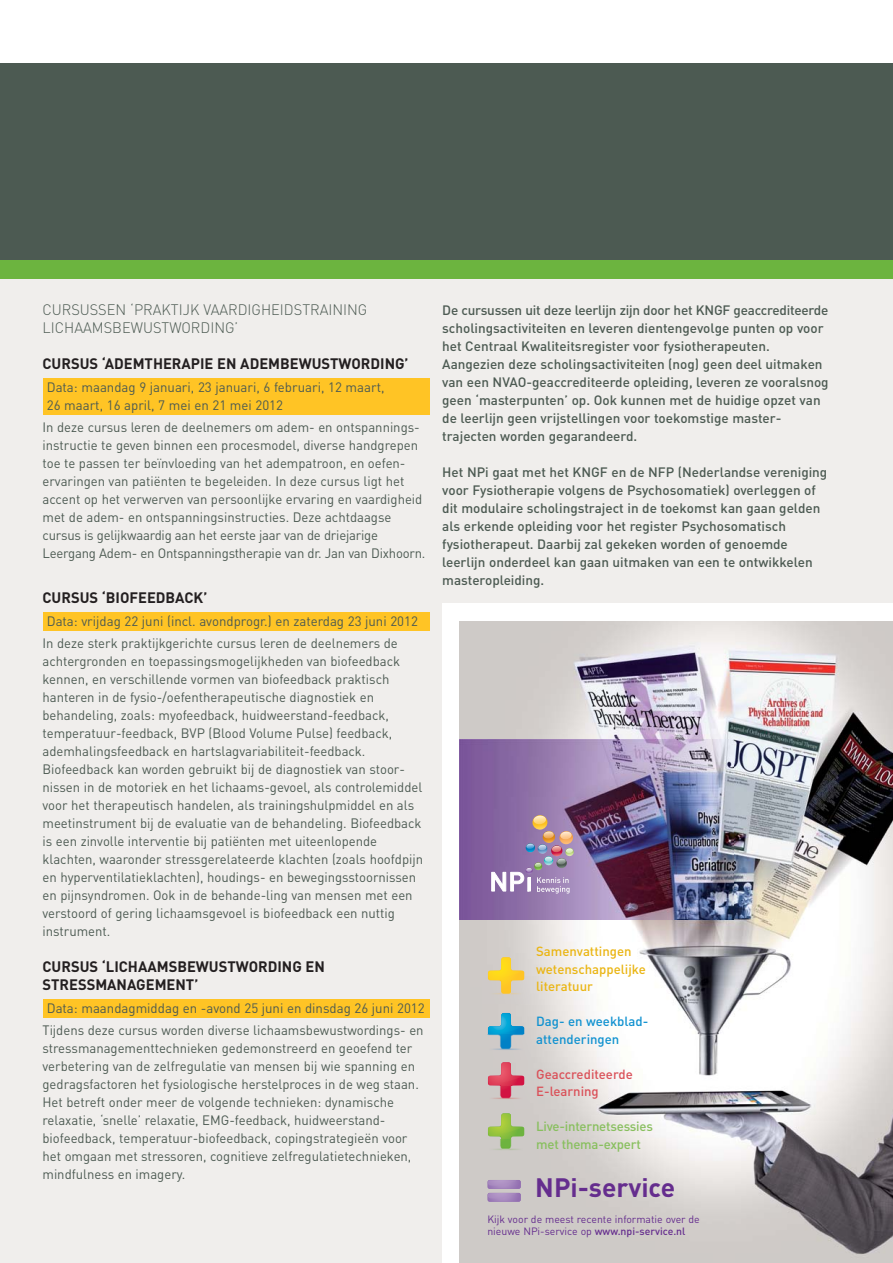
<style>
.page{position:relative;width:893px;height:1263px;background:#fff}
.page>*{position:absolute;margin:0;border:0;box-sizing:border-box;transform-origin:0 0}
.t1{font:700 26.25px "DIN";color:#652d8e}
.t2{font:700 15px/18px "DIN";color:#231f20}
.t3{font:300 15px/18px "DIN";color:#4c5a52}
.t4{font:13.5px/18px "DIN";color:#4c5a52}
.t5{font:500 13.5px/18px "DIN";color:#4c5a52}
.t6{font:500 13.2px/17.5px "DIN";color:#eab513}
.t7{font:500 13.2px/17.5px "DIN";letter-spacing:-.015em;color:#88bf5e}
.t8{font:500 13.2px/17.5px "DIN";color:#1192d0}
.t9{font:500 13.2px/17.5px "DIN";color:#da5159}
.t10{font:10.5px/12px "DIN";color:#652d8e}
.s1{font-weight:500}
</style>
<div class="page">
<div style="left:0;top:231px;width:893px;height:1032px;background:#f0eeec"></div>
<div style="left:442px;top:603px;width:451px;height:660px;background:#fff"></div>
<div style="left:43px;top:379px;width:386px;height:36px;background:#ffc425"></div>
<div style="left:0;top:63px;width:893px;height:215px;background:#4c5a52"></div>
<div style="left:0;top:260px;width:893px;height:19px;background:#6cb43f"></div>
<div style="left:43px;top:999px;width:386px;height:18px;background:#ffc425"></div>
<div style="left:43px;top:612px;width:386px;height:18px;background:#ffc425"></div>
<img style="left:459px;top:621px;width:434px;height:642px">
<img style="left:459px;top:739px;width:274px;height:180px">
<img style="left:483px;top:979px;width:47px;height:24px">
<svg style="left:488px;top:1062px;width:36px;height:25px"></svg>
<svg style="left:488px;top:1013px;width:36px;height:22px"></svg>
<svg style="left:488px;top:1113px;width:36px;height:26px"></svg>
<svg style="left:488px;top:957px;width:36px;height:36px"></svg>
<svg style="left:487px;top:1180px;width:34px;height:9px"></svg>
<svg style="left:488px;top:1180px;width:32px;height:9px"></svg>
<svg style="left:488px;top:1180px;width:29px;height:6px"></svg>
<svg style="left:487px;top:1193px;width:34px;height:9px"></svg>
<svg style="left:488px;top:1193px;width:32px;height:8px"></svg>
<svg style="left:488px;top:1193px;width:29px;height:6px"></svg>
<img style="left:483px;top:1035px;width:47px;height:24px">
<img style="left:482px;top:1087px;width:48px;height:21px">
<img style="left:483px;top:1139px;width:47px;height:20px">
<svg style="left:532px;top:815px;width:16px;height:15px"></svg>
<svg style="left:533px;top:815px;width:13px;height:10px"></svg>
<img style="left:491px;top:831px;width:83px;height:62px">
<p class="t3" style="left:43px;top:302px;width:326px">CURSUSSEN ‘PRAKTIJK VAARDIGHEIDSTRAINING<br>LICHAAMSBEWUSTWORDING’</p>
<p class="t2" style="left:43px;top:356px;width:368px">CURSUS ‘ADEMTHERAPIE EN ADEMBEWUSTWORDING’</p>
<p class="t4" style="left:47px;top:380px;width:339px">Data: maandag 9 januari, 23 januari, 6 februari, 12 maart,<br>26 maart, 16 april, 7 mei en 21 mei 2012</p>
<p class="t4" style="left:43px;top:420px;width:384px">In deze cursus leren de deelnemers om adem- en ontspannings - instructie te geven binnen een procesmodel, diverse handgrepen toe te passen ter beïnvloeding van het adempatroon, en oefen - ervaringen van patiënten te begeleiden. In deze cursus ligt het accent op het verwerven van persoonlijke ervaring en vaardigheid met de adem- en ontspanningsinstructies. Deze achtdaagse cursus is gelijkwaardig aan het eerste jaar van de driejarige Leergang Adem- en Ontspanningstherapie van dr. Jan van Dixhoorn.</p>
<p class="t2" style="left:43px;top:590px;width:166px">CURSUS ‘BIOFEEDBACK’</p>
<p class="t4" style="left:43px;top:612px;width:377px;line-height:21.8px;text-indent:4px">Data: vrijdag 22 juni (incl. avondprogr.) en zaterdag 23 juni 2012<br>In deze sterk praktijkgerichte cursus leren de deelnemers de</p>
<p class="t4" style="left:43px;top:654px;width:382px">achtergronden en toepassingsmogelijkheden van biofeedback kennen, en verschillende vormen van biofeedback praktisch hanteren in de fysio-/oefentherapeutische diagnostiek en behandeling, zoals: myofeedback, huidweerstand-feedback, temperatuur-feedback, BVP (Blood Volume Pulse) feedback, ademhalingsfeedback en hartslagvariabiliteit-feedback.<br>Biofeedback kan worden gebruikt bij de diagnostiek van stoor&shy;nissen in de motoriek en het lichaams-gevoel, als controlemiddel voor het therapeutisch handelen, als trainingshulpmiddel en als meetinstrument bij de evaluatie van de behandeling. Biofeedback is een zinvolle interventie bij patiënten met uiteenlopende klachten, waaronder stressgerelateerde klachten (zoals hoofdpijn en hyperventilatieklachten), houdings- en bewegingsstoornissen en pijnsyndromen. Ook in de behande-ling van mensen met een verstoord of gering lichaamsgevoel is biofeedback een nuttig instrument.</p>
<p class="t2" style="left:43px;top:959px;width:284px">CURSUS ‘LICHAAMSBEWUSTWORDING EN<br>STRESSMANAGEMENT’</p>
<p class="t4" style="left:43px;top:999px;width:384px;line-height:21.8px;text-align:center">Data: maandagmiddag en -avond 25 juni en dinsdag 26 juni 2012<br>Tijdens deze cursus worden diverse lichaamsbewustwordings- en</p>
<p class="t4" style="left:43px;top:1041px;width:378px">stressmanagementtechnieken gedemonstreerd en geoefend ter verbetering van de zelfregulatie van mensen bij wie spanning en gedragsfactoren het fysiologische herstelproces in de weg staan.<br>Het betreft onder meer de volgende technieken: dynamische relaxatie, ‘snelle’ relaxatie, EMG-feedback, huidweerstand&shy;biofeedback, temperatuur-biofeedback, copingstrategieën voor het omgaan met stressoren, cognitieve zelfregulatietechnieken, mindfulness en imagery.</p>
<p class="t5" style="left:442px;top:303px;width:388px">De cursussen uit deze leerlijn zijn door het KNGF geaccrediteerde scholingsactiviteiten en leveren dientengevolge punten op voor het Centraal Kwaliteitsregister voor fysiotherapeuten.<br>Aangezien deze scholingsactiviteiten (nog) geen deel uitmaken van een NVAO-geaccrediteerde opleiding, leveren ze vooralsnog geen ‘masterpunten’ op. Ook kunnen met de huidige opzet van de leerlijn geen vrijstellingen voor toekomstige master - trajecten worden gegarandeerd.</p>
<p class="t5" style="left:442px;top:465px;width:387px">Het NPi gaat met het KNGF en de NFP (Nederlandse vereniging voor Fysiotherapie volgens de Psychosomatiek) overleggen of dit modulaire scholingstraject in de toekomst kan gaan gelden als erkende opleiding voor het register Psychosomatisch fysiotherapeut. Daarbij zal gekeken worden of genoemde leerlijn onderdeel kan gaan uitmaken van een te ontwikkelen masteropleiding.</p>
<p class="t6" style="left:536px;top:944px;width:111px">Samenvattingen wetenschappelijke literatuur</p>
<p class="t8" style="left:536px;top:1014px;width:114px">Dag- en weekblad&shy;attenderingen</p>
<p class="t9" style="left:536px;top:1067px;width:98px">Geaccrediteerde<br>E-learning</p>
<p class="t7" style="left:536px;top:1119px;width:118px">Live-internetsessies met thema-expert</p>
<h1 class="t1" style="left:535px;top:1178px;width:141px">NPi-service</h1>
<p class="t10" style="left:487px;top:1215px;width:214px">Kijk voor de meest recente informatie over de nieuwe NPi-service op <span class="s1">www.npi-service.nl</span></p>
</div>
